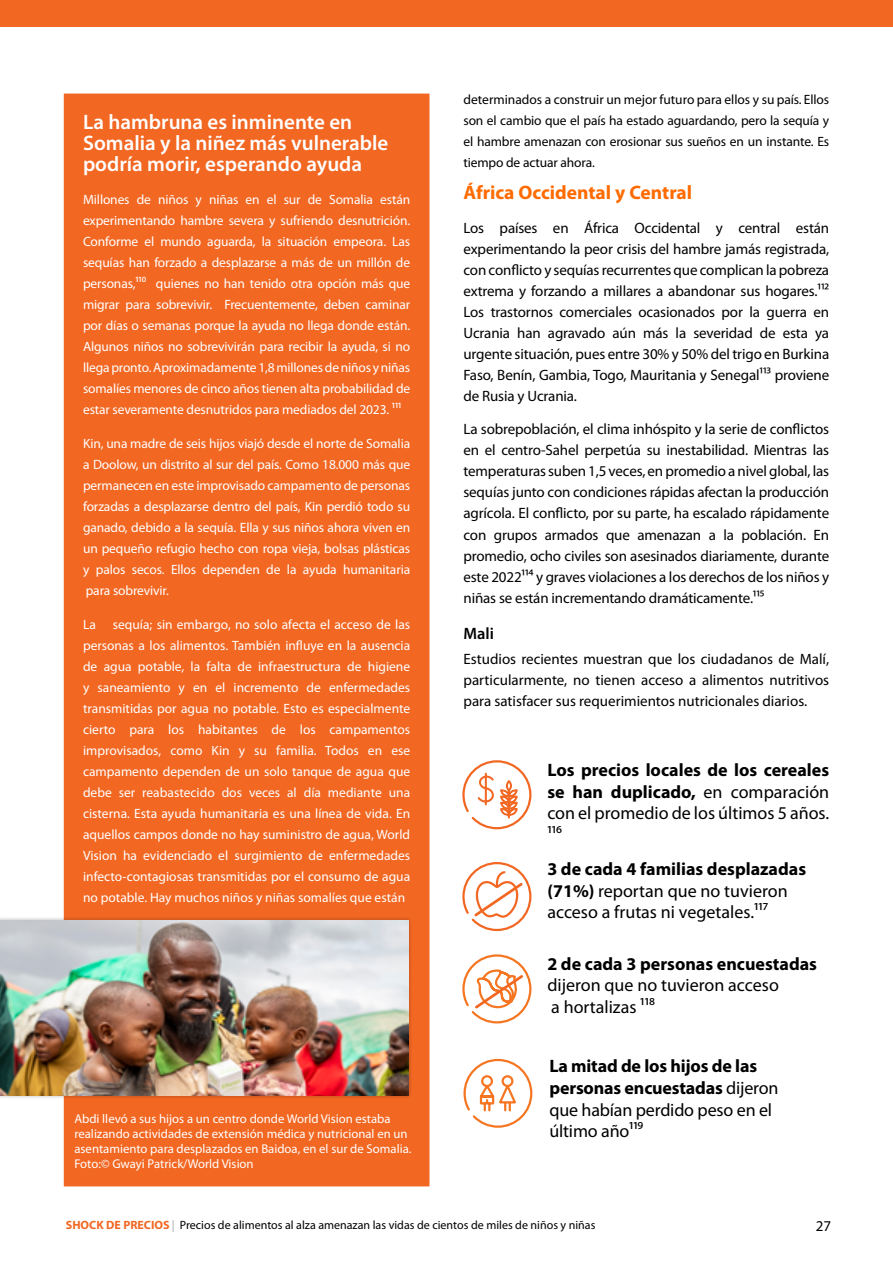
<style>
.page{position:relative;width:893px;height:1263px;background:#fff}
.page>*{position:absolute;margin:0;border:0;box-sizing:border-box;transform-origin:0 0}
.t1{font:600 21px/21px "Myriad Pro";color:#fff}
.t2{font:700 19.5px "Myriad Pro";color:#ff6b00}
.t3{font:18px/21.6px "Myriad Pro";color:#000}
.t4{font:700 18px "Myriad Pro";color:#000}
.t5{font:600 16.5px "Myriad Pro";color:#000}
.t6{font:15px/21px "Myriad Pro";letter-spacing:-.01em;color:#000;text-align:justify}
.t7{font:13.5px/21px "Myriad Pro";letter-spacing:-.01em;color:#fff;text-align:justify}
.t8{font:13.5px/21px "Myriad Pro";letter-spacing:-.01em;color:#000;text-align:justify}
.t9{font:12.75px/15px "Myriad Pro";color:#fff}
.t10{font:12px "Myriad Pro";color:#000}
.s1{font-weight:700}
.s2{font-weight:700;color:#f26722}
.s3{color:#a7a9ac}
</style>
<div class="page">
<svg style="left:462px;top:760px;width:70px;height:70px"></svg>
<svg style="left:462px;top:862px;width:70px;height:70px"></svg>
<svg style="left:462px;top:954px;width:70px;height:70px"></svg>
<svg style="left:463px;top:1058px;width:70px;height:70px"></svg>
<div style="left:65px;top:95px;width:363px;height:1090px;background:#f26722"></div>
<div style="left:64px;top:94px;width:365px;height:1092px;border:2px solid #f26722"></div>
<div style="left:0;top:917px;width:412px;height:181px;background:#000;opacity:.29"></div>
<img style="left:0;top:921px;width:408px;height:174px">
<div style="left:0;top:0;width:893px;height:27px;background:#f26722"></div>
<h1 class="t1" style="left:83px;top:110px;width:307px">La hambruna es inminente en<br>Somalia y la niñez más vulnerable podría morir, esperando ayuda</h1>
<p class="t7" style="left:83px;top:189px;width:329px">Millones de niños y niñas en el sur de Somalia están experimentando hambre severa y sufriendo desnutrición.<br>Conforme el mundo aguarda, la situación empeora. Las sequías han forzado a desplazarse a más de un millón de personas,11⁰ quienes no han tenido otra opción más que migrar para sobrevivir. Frecuentemente, deben caminar por días o semanas porque la ayuda no llega donde están.<br>Algunos niños no sobrevivirán para recibir la ayuda, si no llega pronto. Aproximadamente 1,8 millones de niños y niñas somalíes menores de cinco años tienen alta probabilidad de estar severamente desnutridos para mediados del 2023. 111</p>
<p class="t7" style="left:83px;top:433px;width:329px">Kin, una madre de seis hijos viajó desde el norte de Somalia a Doolow, un distrito al sur del país. Como 18.000 más que permanecen en este improvisado campamento de personas forzadas a desplazarse dentro del país, Kin perdió todo su ganado, debido a la sequía. Ella y sus niños ahora viven en un pequeño refugio hecho con ropa vieja, bolsas plásticas y palos secos. Ellos dependen de la ayuda humanitaria para sobrevivir.</p>
<p class="t7" style="left:83px;top:614px;width:14px">La</p>
<p class="t7" style="left:83px;top:614px;width:329px;text-indent:30px">sequía; sin embargo, no solo afecta el acceso de las personas a los alimentos. También influye en la ausencia de agua potable, la falta de infraestructura de higiene y saneamiento y en el incremento de enfermedades transmitidas por agua no potable. Esto es especialmente cierto para los habitantes de los campamentos improvisados, como Kin y su familia. Todos en ese campamento dependen de un solo tanque de agua que debe ser reabastecido dos veces al día mediante una cisterna. Esta ayuda humanitaria es una línea de vida. En aquellos campos donde no hay suministro de agua, World Vision ha evidenciado el surgimiento de enfermedades infecto-contagiosas transmitidas por el consumo de agua no potable. Hay muchos niños y niñas somalíes que están</p>
<p class="t9" style="left:74px;top:1111px;width:339px">Abdi llevó a sus hijos a un centro donde World Vision estaba realizando actividades de extensión médica y nutricional en un asentamiento para desplazados en Baidoa, en el sur de Somalia.<br>Foto:© Gwayi Patrick/World Vision</p>
<p class="t8" style="left:463px;top:88px;width:367px">determinados a construir un mejor futuro para ellos y su país. Ellos son el cambio que el país ha estado aguardando, pero la sequía y el hambre amenazan con erosionar sus sueños en un instante. Es tiempo de actuar ahora.</p>
<h2 class="t2" style="left:463px;top:180px;width:230px">África Occidental y Central</h2>
<p class="t6" style="left:463px;top:217px;width:367px">Los países en África Occidental y central están experimentando la peor crisis del hambre jamás registrada, con conflicto y sequías recurrentes que complican la pobreza extrema y forzando a millares a abandonar sus hogares.112<br>Los trastornos comerciales ocasionados por la guerra en Ucrania han agravado aún más la severidad de esta ya urgente situación, pues entre 30% y 50% del trigo en Burkina Faso, Benín, Gambia, Togo, Mauritania y Senegal113 proviene de Rusia y Ucrania.</p>
<p class="t6" style="left:463px;top:419px;width:367px">La sobrepoblación, el clima inhóspito y la serie de conflictos en el centro-Sahel perpetúa su inestabilidad. Mientras las temperaturas suben 1,5 veces, en promedio a nivel global, las sequías junto con condiciones rápidas afectan la producción agrícola. El conflicto, por su parte, ha escalado rápidamente con grupos armados que amenazan a la población. En promedio, ocho civiles son asesinados diariamente, durante este 202211⁴ y graves violaciones a los derechos de los niños y niñas se están incrementando dramáticamente.11⁵</p>
<p class="t5" style="left:463px;top:623px;width:32px">Mali</p>
<p class="t6" style="left:463px;top:648px;width:367px">Estudios recientes muestran que los ciudadanos de Malí, particularmente, no tienen acceso a alimentos nutritivos para satisfacer sus requerimientos nutricionales diarios.</p>
<h3 class="t3" style="left:547px;top:759px;width:283px;text-align:justify"><span class="s1">Los precios locales de los cereales se han duplicado,</span> en comparación con el promedio de los últimos 5 años.<br>11⁶</h3>
<h3 class="t3" style="left:547px;top:858px;width:260px"><span class="s1">3 de cada 4 familias desplazadas (71%)</span> reportan que no tuvieron acceso a frutas ni vegetales.11⁷</h3>
<h3 class="t4" style="left:547px;top:952px;width:271px">2 de cada 3 personas encuestadas</h3>
<h3 class="t3" style="left:547px;top:974px;width:233px">dijeron que no tuvieron acceso a hortalizas 11⁸</h3>
<h3 class="t3" style="left:549px;top:1055px;width:231px"><span class="s1">La mitad de los hijos de las personas encuestadas</span> dijeron que habían perdido peso en el último año11⁹</h3>
<p class="t10" style="left:66px;top:1217px;width:531px"><span class="s2">SHOCK DE PRECIOS</span> <span class="s3">|</span> Precios de alimentos al alza amenazan las vidas de cientos de miles de niños y niñas</p>
<p class="t6" style="left:816px;top:1215px;width:17px">27</p>
</div>
